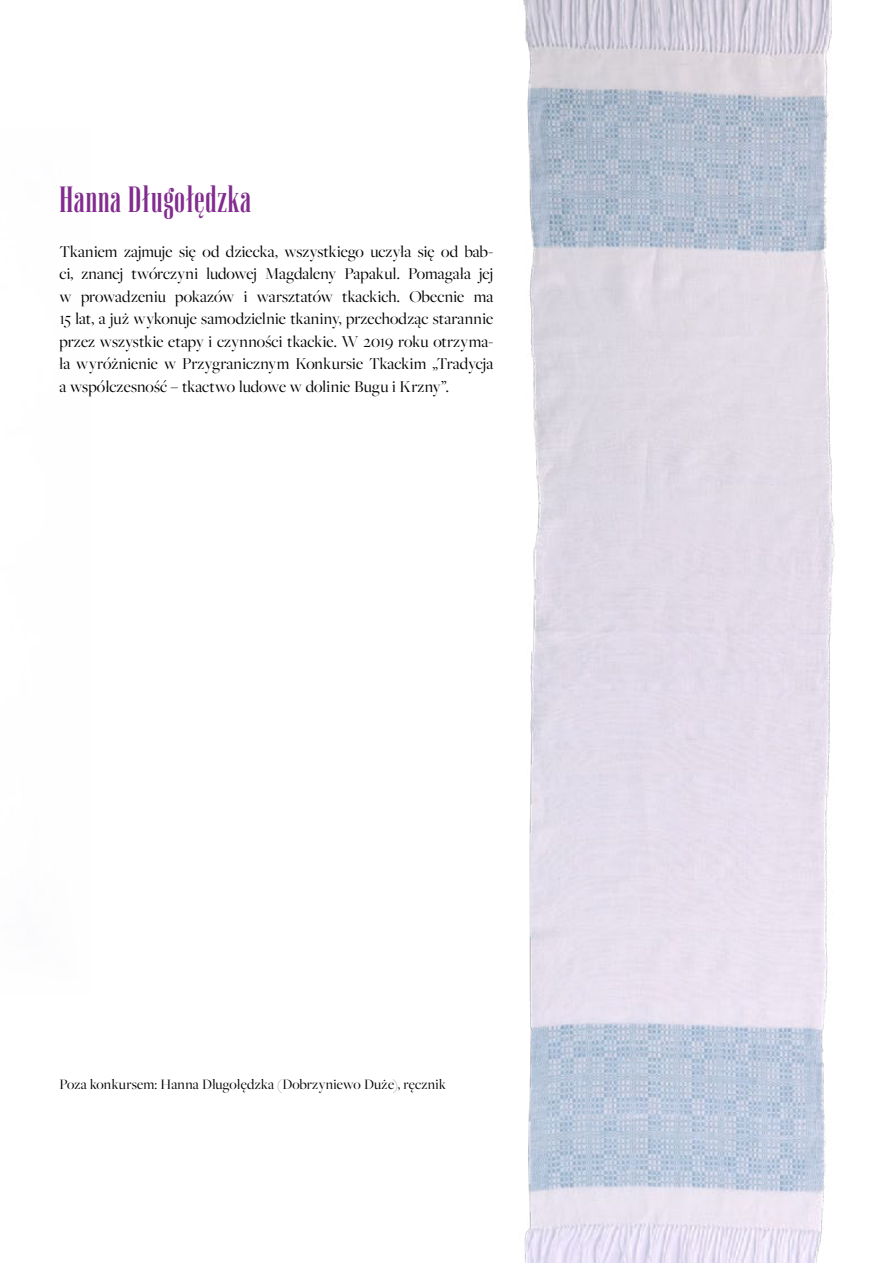
<style>
.page{position:relative;width:893px;height:1263px;background:#fff}
.page>*{position:absolute;margin:0;border:0;box-sizing:border-box;transform-origin:0 0}
.t1{font:700 37.5px "Vincente";letter-spacing:.02em;color:#812c8e}
.t2{font:17.25px/22.5px "Freight Big Pro";letter-spacing:.005em;color:#000;text-align:justify}
.t3{font:15px "Freight Big Pro";letter-spacing:.015em;color:#000}
</style>
<div class="page">
<img style="left:523px;top:0;width:312px;height:1263px">
<h1 class="t1" style="left:60px;top:179px;width:193px">Hanna Długołędzka</h1>
<p class="t2" style="left:60px;top:239px;width:435px">Tkaniem zajmuje się od dziecka, wszystkiego uczyła się od bab&shy;ci, znanej twórczyni ludowej Magdaleny Papakul. Pomagała jej w prowadzeniu pokazów i warsztatów tkackich. Obecnie ma 15 lat, a już wykonuje samodzielnie tkaniny, przechodząc starannie przez wszystkie etapy i czynności tkackie. W 2019 roku otrzyma&shy;ła wyróżnienie w Przygranicznym Konkursie Tkackim „Tradycja a współczesność – tkactwo ludowe w dolinie Bugu i Krzny”.</p>
<p class="t3" style="left:60px;top:1074px;width:388px">Poza konkursem: Hanna Długołędzka (Dobrzyniewo Duże), ręcznik</p>
</div>
